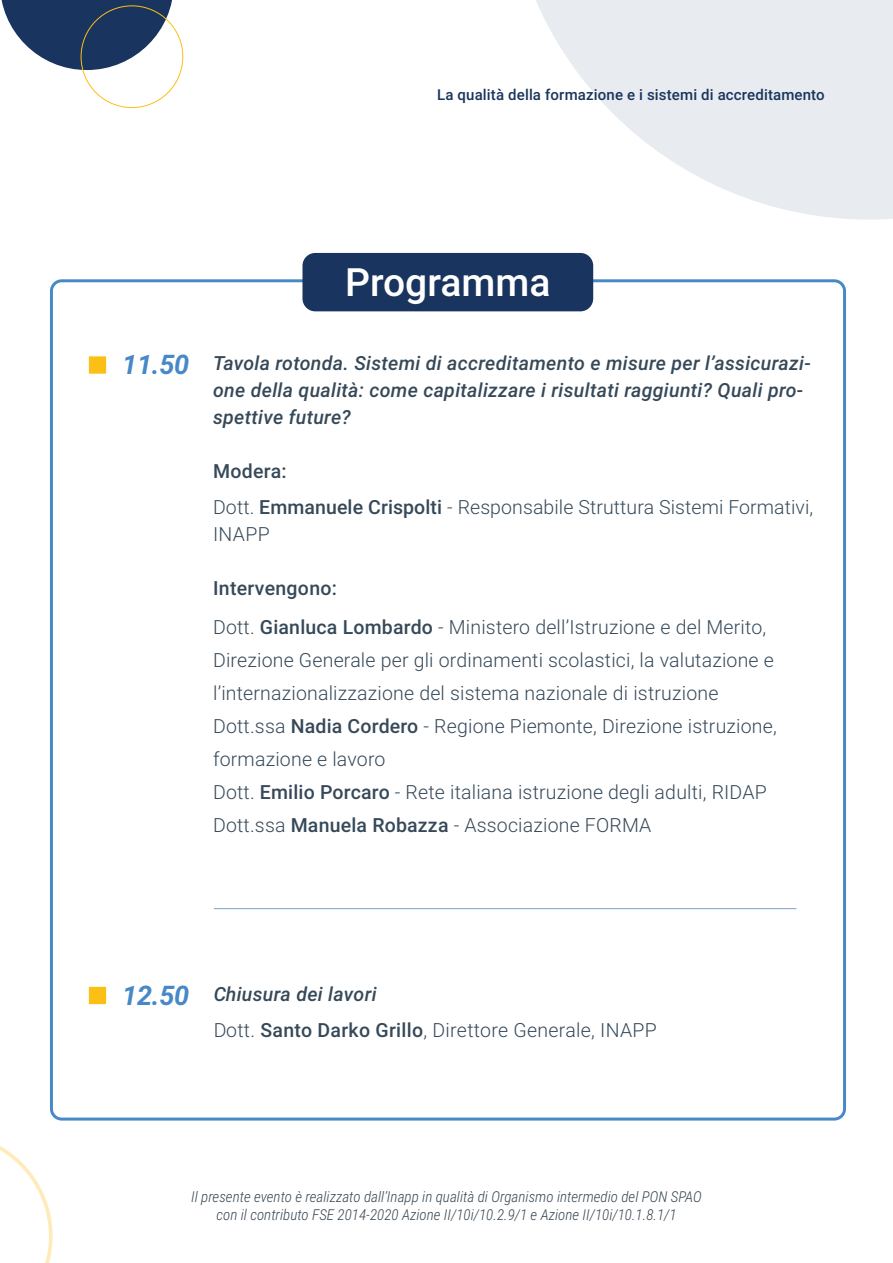
<style>
.page{position:relative;width:893px;height:1263px;background:#fff}
.page>*{position:absolute;margin:0;border:0;box-sizing:border-box;transform-origin:0 0}
.t1{font:500 39px "Roboto";color:#fff}
.t2{font:italic 700 27px "Roboto";letter-spacing:-.01em;color:#4788c7}
.t3{font:300 19.5px/33px "Roboto";letter-spacing:.01em;color:#364959}
.t4{font:italic 500 19.5px/27px "Roboto";letter-spacing:.015em;color:#364959}
.t5{font:italic 300 15px/18px "Roboto Condensed";color:#374551;text-align:center}
.t6{font:500 15px "Roboto";letter-spacing:.01em;color:#19345e}
.s1{font-weight:500}
.s2{font-weight:500;font-style:italic}
</style>
<div class="page">
<svg style="left:536px;top:0;width:357px;height:220px;fill:#e8ebef"></svg>
<svg style="left:1px;top:0;width:173px;height:70px"></svg>
<svg style="left:0;top:1146px;width:53px;height:117px"></svg>
<hr style="left:214px;top:908px;width:582px;height:1px;background:#0d5ea1">
<div style="left:302px;top:253px;width:291px;height:58px;background:#19345e;border-radius:13px"></div>
<div style="left:88px;top:355px;width:19px;height:20px;background:#fbbf16;border:1px solid #fff"></div>
<div style="left:88px;top:985px;width:19px;height:20px;background:#fbbf16;border:1px solid #fff"></div>
<p class="t6" style="left:437px;top:84px;width:389px">La qualità della formazione e i sistemi di accreditamento</p>
<h2 class="t2" style="left:122px;top:346px;width:69px">11.50</h2>
<h1 class="t1" style="left:345px;top:255px;width:207px">Programma</h1>
<p class="t4" style="left:213px;top:349px;width:599px">Tavola rotonda. Sistemi di accreditamento e misure per l’assicurazi&shy;one della qualità: come capitalizzare i risultati raggiunti? Quali pro&shy;spettive future?</p>
<p class="t3" style="left:213px;top:453px;width:602px;line-height:36px"><span class="s1">Modera:<br></span>Dott. <span class="s1">Emmanuele Crispolti</span> - Responsabile Struttura Sistemi Formativi,</p>
<p class="t3" style="left:213px;top:517px;width:58px">INAPP</p>
<p class="t3" style="left:213px;top:568px;width:555px;line-height:39px"><span class="s1">Intervengono:<br></span>Dott. <span class="s1">Gianluca Lombardo</span> - Ministero dell’Istruzione e del Merito,</p>
<p class="t3" style="left:213px;top:643px;width:565px">Direzione Generale per gli ordinamenti scolastici, la valutazione e l’internazionalizzazione del sistema nazionale di istruzione Dott.ssa <span class="s1">Nadia Cordero</span> - Regione Piemonte, Direzione istruzione, formazione e lavoro<br>Dott. <span class="s1">Emilio Porcaro</span> - Rete italiana istruzione degli adulti, RIDAP Dott.ssa <span class="s1">Manuela Robazza</span> - Associazione FORMA</p>
<h2 class="t2" style="left:122px;top:976px;width:69px">12.50</h2>
<p class="t3" style="left:213px;top:975px;width:445px;line-height:36px"><span class="s2">Chiusura dei lavori<br></span>Dott. <span class="s1">Santo Darko Grillo</span>, Direttore Generale, INAPP</p>
<p class="t5" style="left:191px;top:1187px;width:512px">Il presente evento è realizzato dall’Inapp in qualità di Organismo intermedio del PON SPAO con il contributo FSE 2014-2020 Azione II/10i/10.2.9/1 e Azione II/10i/10.1.8.1/1</p>
</div>
